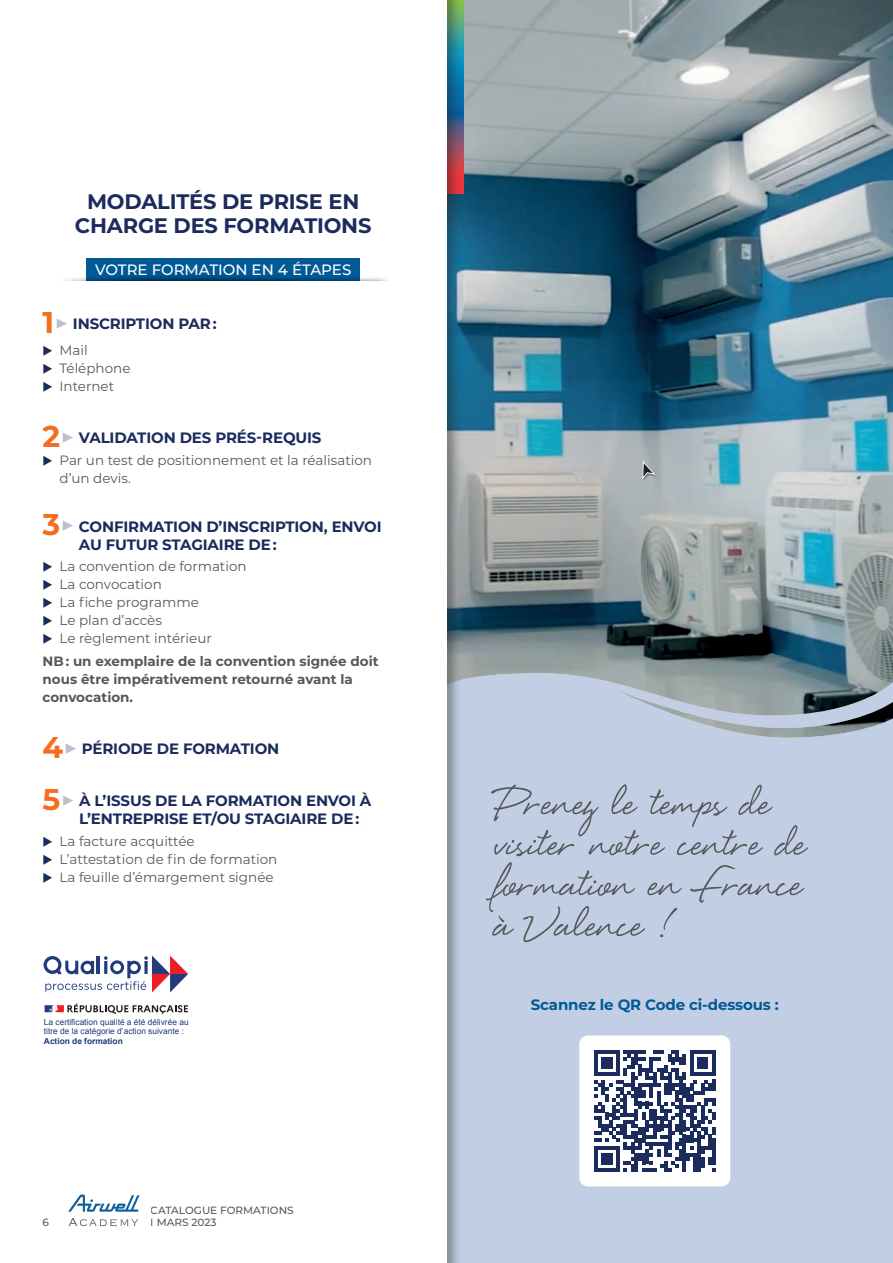
<style>
.page{position:relative;width:893px;height:1263px;background:#c1cee3}
.page>*{position:absolute;margin:0;border:0;box-sizing:border-box;transform-origin:0 0}
.t1{font:69px "Eye Catching";color:#57585a}
.t2{font:700 21px/24px "Montserrat";letter-spacing:-.01em;color:#1a2b5c;text-align:center}
.t3{font:700 15px/18px "Montserrat";letter-spacing:-.01em;color:#1a2b5c}
.t4{font:700 15px "Montserrat";letter-spacing:-.01em;color:#005a96}
.t5{font:500 15px "Montserrat";color:#fff}
.t6{font:13.5px/18px "Montserrat";color:#57585a}
.t7{font:700 13.5px/18px "Montserrat";color:#57585a}
.t8{font:500 10.5px "Montserrat";color:#57585a}
.t9{font:8.4px/9.6px "Arial";color:#233b7d}
.t10{font:700 8.4px "Arial";color:#233b7d}
.s1{font-size:30px;color:#f36e21}
.s2{font-size:24px;color:#bfbdce}
</style>
<div class="page">
<img style="left:462px;top:0;width:431px;height:738px">
<svg style="left:462px;top:0;width:1px;height:193px"></svg>
<div style="left:0;top:0;width:462px;height:1263px;background:#231f20;opacity:.4"></div>
<div style="left:0;top:0;width:446px;height:1263px;background:#fff"></div>
<div style="left:87px;top:258px;width:273px;height:23px;background:#005a96"></div>
<img style="left:65px;top:273px;width:322px;height:8px">
<svg style="left:45px;top:1003px;width:143px;height:11px"></svg>
<svg style="left:44px;top:955px;width:144px;height:37px"></svg>
<div style="left:579px;top:1035px;width:151px;height:151px;background:#fff;border-radius:9px"></div>
<svg style="left:594px;top:1050px;width:122px;height:122px"></svg>
<div style="left:642px;top:461px;width:16px;height:20px;background:#a1aaad"></div>
<svg style="left:642px;top:461px;width:13px;height:18px"></svg>
<svg style="left:68px;top:1194px;width:72px;height:18px"></svg>
<svg style="left:68px;top:1218px;width:70px;height:8px"></svg>
<h2 class="t2" style="left:75px;top:189px;width:298px">MODALITÉS DE PRISE EN<br>CHARGE DES FORMATIONS</h2>
<p class="t5" style="left:95px;top:259px;width:258px">VOTRE FORMATION EN 4 ÉTAPES</p>
<p class="t3" style="left:43px;top:314px;width:176px"><span class="s1">1</span><span class="s2">▶</span> INSCRIPTION PAR :</p>
<p class="t6" style="left:60px;top:341px;width:73px">Mail<br>Téléphone<br>Internet</p>
<p class="t3" style="left:43px;top:428px;width:280px"><span class="s1">2</span><span class="s2">▶</span> VALIDATION DES PRÉS-REQUIS</p>
<p class="t6" style="left:60px;top:451px;width:314px">Par un test de positionnement et la réalisation d’un devis.</p>
<p class="t3" style="left:79px;top:516px;width:304px;text-indent:-36px"><span class="s1">3</span><span class="s2">▶</span> CONFIRMATION D’INSCRIPTION, ENVOI<br>AU FUTUR STAGIAIRE DE :</p>
<p class="t6" style="left:60px;top:557px;width:189px">La convention de formation<br>La convocation<br>La fiche programme<br>Le plan d’accès<br>Le règlement intérieur</p>
<p class="t7" style="left:43px;top:651px;width:338px">NB : un exemplaire de la convention signée doit nous être impérativement retourné avant la convocation.</p>
<p class="t3" style="left:43px;top:739px;width:238px"><span class="s1">4</span><span class="s2">▶</span> PÉRIODE DE FORMATION</p>
<p class="t3" style="left:79px;top:791px;width:294px;text-indent:-36px"><span class="s1">5</span><span class="s2">▶</span> À L’ISSUS DE LA FORMATION ENVOI À<br>L’ENTREPRISE ET/OU STAGIAIRE DE :</p>
<p class="t6" style="left:60px;top:831px;width:219px">La facture acquittée<br>L’attestation de fin de formation<br>La feuille d’émargement signée</p>
<p class="t9" style="left:44px;top:1017px;width:146px">La certification qualité a été délivrée au titre de la catégorie d’action suivante :</p>
<p class="t10" style="left:44px;top:1035px;width:80px">Action de formation</p>
<p class="t8" style="left:151px;top:1203px;width:145px">CATALOGUE FORMATIONS</p>
<p class="t8" style="left:43px;top:1215px;width:8px">6</p>
<p class="t8" style="left:151px;top:1215px;width:15px">I MARS</p>
<p class="t8" style="left:192px;top:1215px;width:27px">2023</p>
<h1 class="t1" style="left:493px;top:775px;width:278px">Prenez le temps de</h1>
<h1 class="t1" style="left:493px;top:816px;width:314px">visiter notre centre de</h1>
<h1 class="t1" style="left:493px;top:856px;width:310px">formation en France</h1>
<h1 class="t1" style="left:493px;top:897px;width:186px">à Valence !</h1>
<p class="t4" style="left:531px;top:994px;width:249px">Scannez le QR Code ci-dessous :</p>
</div>
